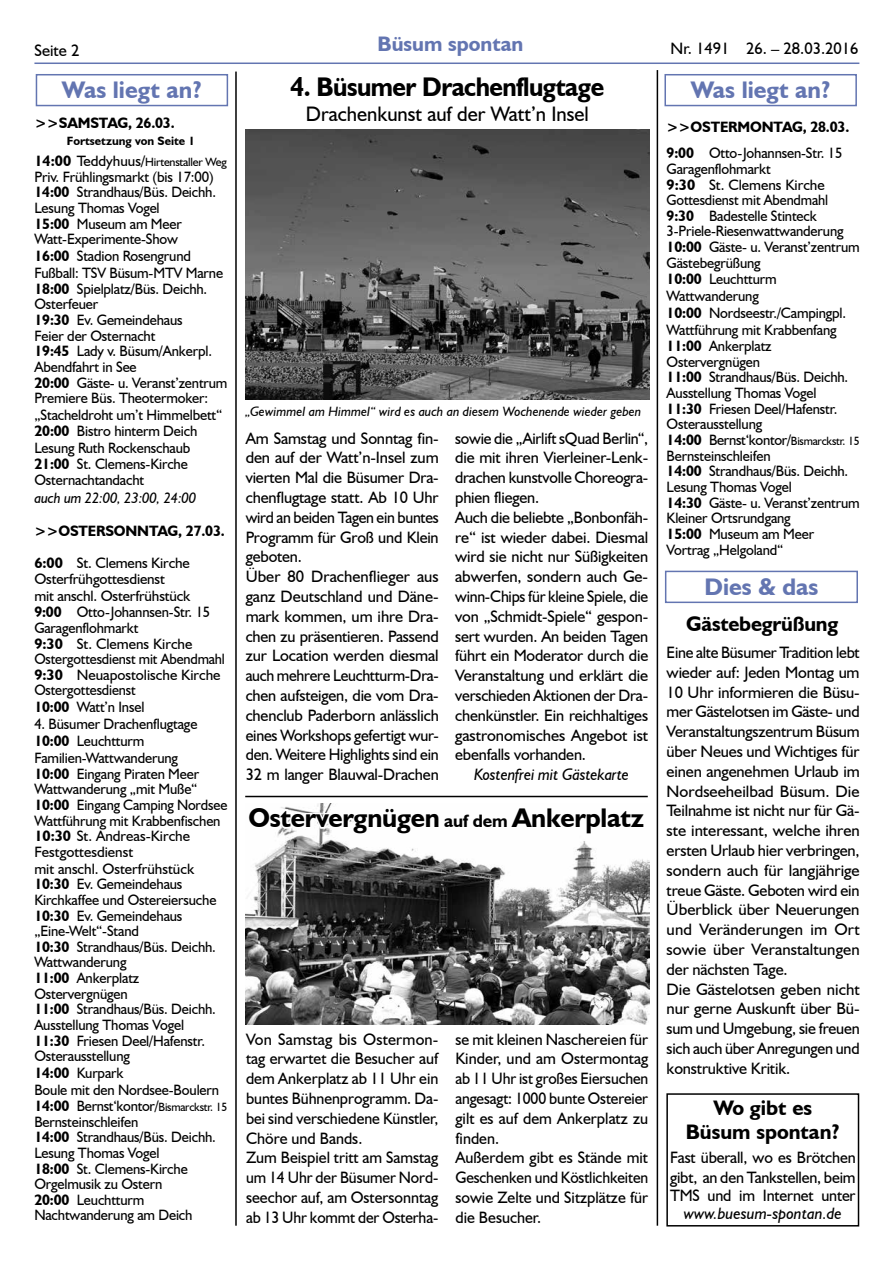
<style>
.page{position:relative;width:893px;height:1263px;background:#fff}
.page>*{position:absolute;margin:0;border:0;box-sizing:border-box;transform-origin:0 0}
.t1{font:700 27px "Humanist 521 BT";letter-spacing:-.01em;color:#000}
.t2{font:700 27px "Humanist 521 BT";letter-spacing:-.01em;color:#000;scale:.94 1}
.t3{font:700 24px "Humanist 521 BT";color:#6375b1}
.t4{font:700 21px/24px "Humanist 521 BT";letter-spacing:-.005em;color:#000;text-align:center}
.t5{font:21px "Humanist 521 BT";color:#000}
.t6{font:700 21px "Humanist 521 BT";color:#6375b1}
.t7{font:16.5px/19.8px "Humanist 521 BT";letter-spacing:-.01em;color:#000}
.t8{font:16.5px/19.8px "Humanist 521 BT";letter-spacing:-.01em;color:#000;scale:.96 1}
.t9{font:italic 16.5px "Humanist 521 BT";letter-spacing:-.01em;color:#000}
.t10{font:15px/15.9px "Humanist 521 BT";letter-spacing:-.01em;color:#000}
.t11{font:700 15px "Humanist 521 BT";letter-spacing:-.01em;color:#000}
.t12{font:italic 15px "Humanist 521 BT";letter-spacing:-.01em;color:#000}
.t13{font:italic 13.5px "Humanist 521 BT";color:#000}
.t14{font:12px "Humanist 521 BT";letter-spacing:-.02em;color:#000}
.t15{font:700 12px "Humanist 521 BT";color:#000}
.s1{font-weight:700}
.s2{font-size:12px}
.s3{font-weight:700;font-size:15px}
.s4{font-size:15px}
.s5{font-size:18px}
</style>
<div class="page">
<hr style="left:34px;top:63px;width:825px;height:1px;background:#6375b1">
<hr style="left:657px;top:70px;width:1px;height:1156px;background:#000">
<hr style="left:235px;top:72px;width:2px;height:1154px;background:#000">
<div style="left:36px;top:74px;width:192px;height:32px;border:2px solid #6375b1"></div>
<div style="left:664px;top:74px;width:193px;height:32px;border:2px solid #6375b1"></div>
<hr style="left:245px;top:796px;width:403px;height:1px;background:#000">
<div style="left:665px;top:571px;width:193px;height:32px;border:2px solid #6375b1"></div>
<img style="left:245px;top:803px;width:405px;height:221px">
<svg style="left:246px;top:805px;width:401px;height:32px"></svg>
<img style="left:245px;top:130px;width:405px;height:270px">
<div style="left:666px;top:1093px;width:193px;height:133px;border:2px solid #000"></div>
<p class="t7" style="left:34px;top:40px;width:46px">Seite 2</p>
<h3 class="t6" style="left:377px;top:31px;width:147px">Büsum spontan</h3>
<h2 class="t3" style="left:62px;top:75px;width:142px">Was liegt an?</h2>
<h2 class="t3" style="left:691px;top:75px;width:142px">Was liegt an?</h2>
<p class="t15" style="left:67px;top:134px;width:130px">Fortsetzung von Seite 1</p>
<p class="t7" style="left:671px;top:38px;width:190px">Nr. 1491 26. – 28.03.2016</p>
<h1 class="t2" style="left:290px;top:70px;width:335px">4. Büsumer Drachenflugtage</h1>
<h3 class="t5" style="left:306px;top:101px;width:285px">Drachenkunst auf der Watt’n Insel</h3>
<p class="t11" style="left:35px;top:113px;width:141px">&gt;&gt;SAMSTAG, 26.03.</p>
<p class="t11" style="left:667px;top:118px;width:184px">&gt;&gt;OSTERMONTAG, 28.03.</p>
<p class="t10" style="left:667px;top:145px;width:195px"><span class="s1">9:00</span> Otto-Johannsen-Str. 15<br>Garagenflohmarkt<br><span class="s1">9:30</span> St. Clemens Kirche<br>Gottesdienst mit Abendmahl<br><span class="s1">9:30</span> Badestelle Stinteck<br>3-Priele-Riesenwattwanderung<br><span class="s1">10:00</span> Gäste- u. Veranst’zentrum<br>Gästebegrüßung<br><span class="s1">10:00</span> Leuchtturm<br>Wattwanderung<br><span class="s1">10:00</span> Nordseestr./Campingpl.<br>Wattführung mit Krabbenfang<br><span class="s1">11:00</span> Ankerplatz<br>Ostervergnügen<br><span class="s1">11:00</span> Strandhaus/Büs. Deichh.<br>Ausstellung Thomas Vogel<br><span class="s1">11:30</span> Friesen Deel/Hafenstr.<br>Osterausstellung<br><span class="s1">14:00</span> Bernst‘kontor/<span class="s2">Bismarckstr. 15<br></span>Bernsteinschleifen<br><span class="s1">14:00</span> Strandhaus/Büs. Deichh.<br>Lesung Thomas Vogel<br><span class="s1">14:30</span> Gäste- u. Veranst’zentrum<br>Kleiner Ortsrundgang<br><span class="s1">15:00</span> Museum am Meer<br>Vortrag „Helgoland“</p>
<p class="t14" style="left:34px;top:155px;width:194px"><span class="s3">14:00</span> <span class="s4">Teddyhuus/</span>Hirtenstaller Weg</p>
<p class="t10" style="left:34px;top:168px;width:195px">Priv. Frühlingsmarkt (bis 17:00)<br><span class="s1">14:00</span> Strandhaus/Büs. Deichh.<br>Lesung Thomas Vogel<br><span class="s1">15:00</span> Museum am Meer<br>Watt-Experimente-Show<br><span class="s1">16:00</span> Stadion Rosengrund<br>Fußball: TSV Büsum-MTV Marne<br><span class="s1">18:00</span> Spielplatz/Büs. Deichh.<br>Osterfeuer<br><span class="s1">19:30</span> Ev. Gemeindehaus<br>Feier der Osternacht<br><span class="s1">19:45</span> Lady v. Büsum/Ankerpl.<br>Abendfahrt in See<br><span class="s1">20:00</span> Gäste- u. Veranst’zentrum<br>Premiere Büs. Theotermoker: „Stacheldroht um’t Himmelbett“<br><span class="s1">20:00</span> Bistro hinterm Deich<br>Lesung Ruth Rockenschaub<br><span class="s1">21:00</span> St. Clemens-Kirche<br>Osternachtandacht</p>
<p class="t12" style="left:34px;top:489px;width:163px">auch um 22:00, 23:00, 24:00</p>
<p class="t13" style="left:245px;top:403px;width:398px">„Gewimmel am Himmel“ wird es auch an diesem Wochenende wieder geben</p>
<p class="t7" style="left:246px;top:428px;width:195px">Am Samstag und Sonntag fin&shy;den auf der Watt’n-Insel zum vierten Mal die Büsumer Dra&shy;chenflugtage statt. Ab 10 Uhr wird an beiden Tagen ein buntes<br>Programm für Groß und Klein geboten.<br>Über 80 Drachenflieger aus ganz Deutschland und Däne&shy;mark kommen, um ihre Dra&shy;chen zu präsentieren. Passend zur Location werden diesmal auch mehrere Leuchtturm-Dra&shy;chen aufsteigen, die vom Dra&shy;chenclub Paderborn anlässlich eines Workshops gefertigt wur&shy;den. Weitere Highlights sind ein<br>32 m langer Blauwal-Drachen</p>
<p class="t8" style="left:455px;top:428px;width:203px">sowie die „Airlift sQuad Berlin“, die mit ihren Vierleiner-Lenk&shy;drachen kunstvolle Choreogra&shy;phien fliegen.<br>Auch die beliebte „Bonbonfäh&shy;re“ ist wieder dabei. Diesmal wird sie nicht nur Süßigkeiten abwerfen, sondern auch Ge&shy;winn-Chips für kleine Spiele, die von „Schmidt-Spiele“ gespon&shy;sert wurden. An beiden Tagen führt ein Moderator durch die<br>Veranstaltung und erklärt die verschieden Aktionen der Dra&shy;chenkünstler. Ein reichhaltiges gastronomisches Angebot ist ebenfalls vorhanden.</p>
<p class="t11" style="left:34px;top:522px;width:192px">&gt;&gt;OSTERSONNTAG, 27.03.</p>
<p class="t10" style="left:34px;top:554px;width:192px"><span class="s1">6:00</span> St. Clemens Kirche<br>Osterfrühgottesdienst<br>mit anschl. Osterfrühstück<br><span class="s1">9:00</span> Otto-Johannsen-Str. 15<br>Garagenflohmarkt<br><span class="s1">9:30</span> St. Clemens Kirche<br>Ostergottesdienst mit Abendmahl<br><span class="s1">9:30</span> Neuapostolische Kirche<br>Ostergottesdienst<br><span class="s1">10:00</span> Watt’n Insel</p>
<p class="t10" style="left:34px;top:715px;width:195px">4. Büsumer Drachenflugtage<br><span class="s1">10:00</span> Leuchtturm<br>Familien-Wattwanderung<br><span class="s1">10:00</span> Eingang Piraten Meer<br>Wattwanderung „mit Muße“<br><span class="s1">10:00</span> Eingang Camping Nordsee<br>Wattführung mit Krabbenfischen<br><span class="s1">10:30</span> St. Andreas-Kirche<br>Festgottesdienst<br>mit anschl. Osterfrühstück<br><span class="s1">10:30</span> Ev. Gemeindehaus<br>Kirchkaffee und Ostereiersuche<br><span class="s1">10:30</span> Ev. Gemeindehaus „Eine-Welt“-Stand<br><span class="s1">10:30</span> Strandhaus/Büs. Deichh.<br>Wattwanderung<br><span class="s1">11:00</span> Ankerplatz<br>Ostervergnügen<br><span class="s1">11:00</span> Strandhaus/Büs. Deichh.<br>Ausstellung Thomas Vogel<br><span class="s1">11:30</span> Friesen Deel/Hafenstr.<br>Osterausstellung<br><span class="s1">14:00</span> Kurpark<br>Boule mit den Nordsee-Boulern<br><span class="s1">14:00</span> Bernst‘kontor/<span class="s2">Bismarckstr. 15<br></span>Bernsteinschleifen<br><span class="s1">14:00</span> Strandhaus/Büs. Deichh.<br>Lesung Thomas Vogel<br><span class="s1">18:00</span> St. Clemens-Kirche<br>Orgelmusik zu Ostern<br><span class="s1">20:00</span> Leuchtturm<br>Nachtwanderung am Deich</p>
<h2 class="t3" style="left:705px;top:571px;width:115px">Dies &amp; das</h2>
<h3 class="t4" style="left:686px;top:612px;width:154px">Gästebegrüßung</h3>
<p class="t8" style="left:667px;top:642px;width:203px">Eine alte Büsumer Tradition lebt wieder auf: Jeden Montag um<br>10 Uhr informieren die Büsu&shy;mer Gästelotsen im Gäste- und<br>Veranstaltungszentrum Büsum über Neues und Wichtiges für einen angenehmen Urlaub im<br>Nordseeheilbad Büsum. Die<br>Teilnahme ist nicht nur für Gä&shy;ste interessant, welche ihren ersten Urlaub hier verbringen, sondern auch für langjährige treue Gäste. Geboten wird ein<br>Überblick über Neuerungen und Veränderungen im Ort sowie über Veranstaltungen der nächsten Tage.<br>Die Gästelotsen geben nicht nur gerne Auskunft über Bü&shy;sum und Umgebung, sie freuen sich auch über Anregungen und konstruktive Kritik.</p>
<h3 class="t4" style="left:686px;top:1095px;width:156px">Wo gibt es<br>Büsum spontan?</h3>
<p class="t7" style="left:670px;top:1147px;width:187px">Fast überall, wo es Brötchen gibt, an den Tankstellen, beim</p>
<p class="t7" style="left:670px;top:1185px;width:187px">TMS und im Internet unter</p>
<p class="t9" style="left:684px;top:1203px;width:160px">www.buesum-spontan.de</p>
<p class="t9" style="left:474px;top:764px;width:156px">Kostenfrei mit Gästekarte</p>
<h1 class="t1" style="left:248px;top:801px;width:397px">Ostervergnügen <span class="s5">auf dem</span> Ankerplatz</h1>
<p class="t7" style="left:246px;top:1029px;width:194px">Von Samstag bis Ostermon&shy;tag erwartet die Besucher auf dem Ankerplatz ab 11 Uhr ein buntes Bühnenprogramm. Da&shy;bei sind verschiedene Künstler,<br>Chöre und Bands.<br>Zum Beispiel tritt am Samstag um 14 Uhr der Büsumer Nord&shy;seechor auf, am Ostersonntag ab 13 Uhr kommt der Osterha-</p>
<p class="t7" style="left:455px;top:1029px;width:194px">se mit kleinen Naschereien für<br>Kinder, und am Ostermontag ab 11 Uhr ist großes Eiersuchen angesagt: 1000 bunte Ostereier gilt es auf dem Ankerplatz zu finden.<br>Außerdem gibt es Stände mit<br>Geschenken und Köstlichkeiten sowie Zelte und Sitzplätze für die Besucher.</p>
</div>
